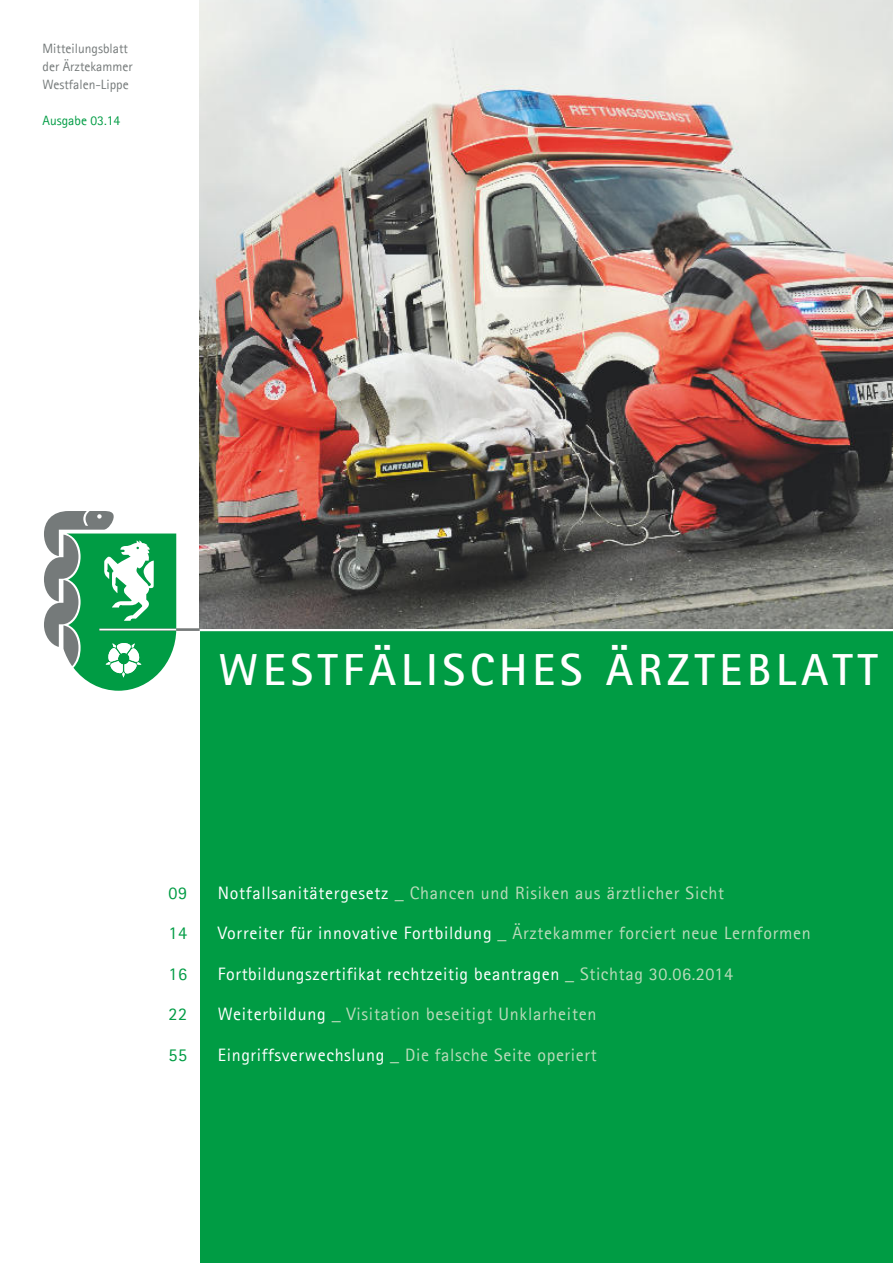
<style>
.page{position:relative;width:893px;height:1263px;background:#fff}
.page>*{position:absolute;margin:0;border:0;box-sizing:border-box;transform-origin:0 0}
.t1{font:700 45px "Agfa Rotis Sans Serif";letter-spacing:.11em;color:#fff}
.t2{font:18px "Agfa Rotis Sans Serif";letter-spacing:.04em;color:#bbdbbb}
.t3{font:18px "Agfa Rotis Sans Serif";letter-spacing:.035em;color:#fff}
.t4{font:18px "Agfa Rotis Sans Serif";letter-spacing:.04em;color:#009c44}
.t5{font:13.5px/18px "Agfa Rotis Sans Serif";color:#757a7a}
.t6{font:13.5px "Agfa Rotis Sans Serif";color:#009c44}
.s1{color:#fff}
.s2{color:#bbdbbb}
</style>
<div class="page">
<div style="left:200px;top:630px;width:693px;height:633px;background:#009c44"></div>
<svg style="left:44px;top:511px;width:163px;height:180px"></svg>
<hr style="left:187px;top:565px;width:706px;height:1px;background:#fff">
<hr style="left:200px;top:628px;width:693px;height:3px;background:#fff">
<img style="left:200px;top:0;width:693px;height:628px">
<p class="t5" style="left:43px;top:39px;width:92px">Mitteilungsblatt der Ärztekammer<br>Westfalen-Lippe</p>
<p class="t6" style="left:43px;top:112px;width:79px">Ausgabe 03.14</p>
<h1 class="t1" style="left:219px;top:641px;width:660px">WESTFÄLISCHES ÄRZTEBLATT</h1>
<p class="t4" style="left:168px;top:882px;width:20px">09</p>
<p class="t2" style="left:218px;top:882px;width:508px"><span class="s1">Notfallsanitätergesetz</span> _ Chancen und Risiken aus ärztlicher Sicht</p>
<p class="t4" style="left:168px;top:923px;width:20px">14</p>
<p class="t2" style="left:218px;top:923px;width:594px"><span class="s1">Vorreiter für innovative Fortbildung</span> _ Ärztekammer forciert neue Lernformen</p>
<p class="t4" style="left:168px;top:963px;width:20px">16</p>
<p class="t3" style="left:218px;top:963px;width:517px">Fortbildungszertifikat rechtzeitig beantragen <span class="s2">_ Stichtag 30.06.2014</span></p>
<p class="t4" style="left:168px;top:1004px;width:20px">22</p>
<p class="t2" style="left:218px;top:1004px;width:380px"><span class="s1">Weiterbildung</span> _ Visitation beseitigt Unklarheiten</p>
<p class="t4" style="left:168px;top:1044px;width:20px">55</p>
<p class="t2" style="left:218px;top:1044px;width:380px"><span class="s1">Eingriffsverwechslung</span> _ Die falsche Seite operiert</p>
</div>
